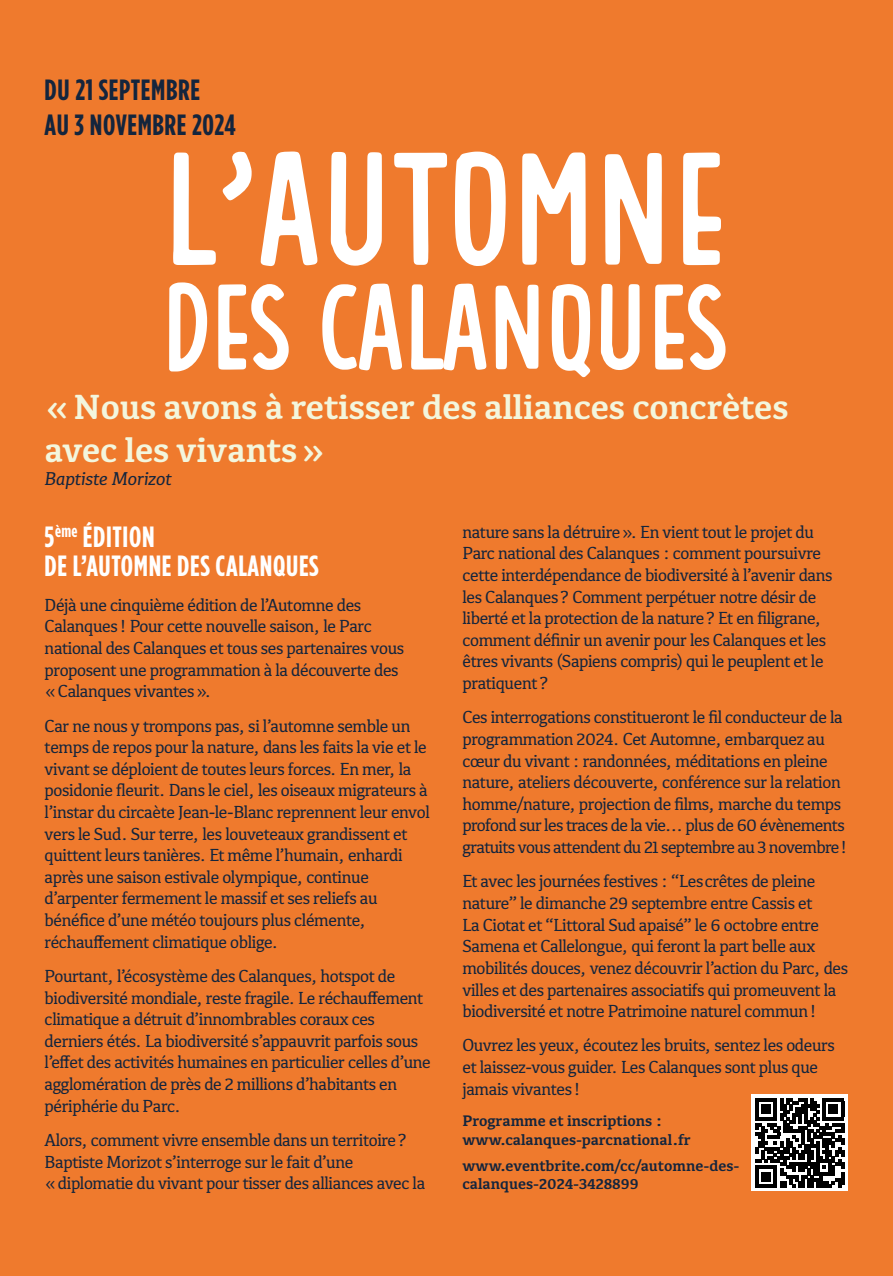
<style>
.page{position:relative;width:893px;height:1276px;background:#ef7a2d}
.page>*{position:absolute;margin:0;border:0;box-sizing:border-box;transform-origin:0 0}
.t1{font:700 36px/43.2px "Kefa III";letter-spacing:-.005em;color:#f3f6dd}
.t2{font:700 29.25px/29.2px "Gotham Cond";letter-spacing:.02em;color:#fff}
.t3{font:700 29.25px/35.1px "Gotham Cond";letter-spacing:.02em;color:#14253d}
.t4{font:italic 19.12px "Kefa III";letter-spacing:-.005em;color:#14253d}
.t5{font:18px/21.6px "Kefa III";letter-spacing:-.02em;color:#14253d}
.t6{font:700 15.75px/18.9px "Kefa III";color:#14253d}
</style>
<div class="page">
<svg style="left:751px;top:1094px;width:97px;height:97px;background:#dfdfdf"></svg>
<svg style="left:756px;top:1098px;width:88px;height:89px;background:#545454"></svg>
<svg style="left:169px;top:282px;width:556px;height:95px"></svg>
<svg style="left:173px;top:151px;width:548px;height:115px"></svg>
<p class="t3" style="left:45px;top:72px;width:193px">DU 21 SEPTEMBRE<br>AU 3 NOVEMBRE 2024</p>
<p class="t1" style="left:45px;top:384px;width:746px">«Nous avons à retisser des alliances concrètes avec les vivants»</p>
<p class="t4" style="left:45px;top:465px;width:128px">Baptiste Morizot</p>
<p class="t2" style="left:45px;top:522px;width:276px">5<sup>ème</sup> ÉDITION<br>DE L’AUTOMNE DES CALANQUES</p>
<p class="t5" style="left:45px;top:593px;width:361px">Déjà une cinquième édition de l’Automne des Calanques! Pour cette nouvelle saison, le Parc national des Calanques et tous ses partenaires vous proposent une programmation à la découverte des «Calanques vivantes».</p>
<p class="t5" style="left:45px;top:714px;width:387px">Car ne nous y trompons pas, si l’automne semble un temps de repos pour la nature, dans les faits la vie et le vivant se déploient de toutes leurs forces. En mer, la posidonie fleurit. Dans le ciel, les oiseaux migrateurs à l’instar du circaète Jean-le-Blanc reprennent leur envol vers le Sud. Sur terre, les louveteaux grandissent et quittent leurs tanières. Et même l’humain, enhardi après une saison estivale olympique, continue d’arpenter fermement le massif et ses reliefs au bénéfice d’une météo toujours plus clémente, réchauffement climatique oblige.</p>
<p class="t5" style="left:45px;top:964px;width:388px">Pourtant, l’écosystème des Calanques, hotspot de biodiversité mondiale, reste fragile. Le réchauffement climatique a détruit d’innombrables coraux ces derniers étés. La biodiversité s’appauvrit parfois sous l’effet des activités humaines en particulier celles d’une agglomération de près de 2 millions d’habitants en périphérie du Parc.</p>
<p class="t5" style="left:45px;top:1128px;width:382px">Alors, comment vivre ensemble dans un territoire?<br>Baptiste Morizot s’interroge sur le fait d’une «diplomatie du vivant pour tisser des alliances avec la</p>
<p class="t5" style="left:462px;top:520px;width:372px">nature sans la détruire». En vient tout le projet du Parc national des Calanques : comment poursuivre cette interdépendance de biodiversité à l’avenir dans les Calanques? Comment perpétuer notre désir de liberté et la protection de la nature? Et en filigrane, comment définir un avenir pour les Calanques et les êtres vivants (Sapiens compris) qui le peuplent et le pratiquent?</p>
<p class="t5" style="left:462px;top:706px;width:387px">Ces interrogations constitueront le fil conducteur de la programmation 2024. Cet Automne, embarquez au cœur du vivant : randonnées, méditations en pleine nature, ateliers découverte, conférence sur la relation homme/nature, projection de films, marche du temps profond sur les traces de la vie… plus de 60 évènements gratuits vous attendent du 21 septembre au 3 novembre!</p>
<p class="t5" style="left:462px;top:870px;width:387px">Et avec les journées festives : “Lescrêtes de pleine nature” le dimanche 29 septembre entre Cassis et<br>La Ciotat et “Littoral Sud apaisé” le 6 octobre entre Samena et Callelongue, qui feront la part belle aux mobilités douces, venez découvrir l’action du Parc, des villes et des partenaires associatifs qui promeuvent la biodiversité et notre Patrimoine naturel commun!</p>
<p class="t5" style="left:462px;top:1034px;width:374px">Ouvrez les yeux, écoutez les bruits, sentez les odeurs et laissez-vous guider. Les Calanques sont plus que jamais vivantes!</p>
<p class="t6" style="left:462px;top:1111px;width:230px">Programme et inscriptions : www.calanques-parcnational.fr</p>
<p class="t6" style="left:462px;top:1155px;width:279px">www.eventbrite.com/cc/automne-des&shy;calanques-2024-3428899</p>
</div>
